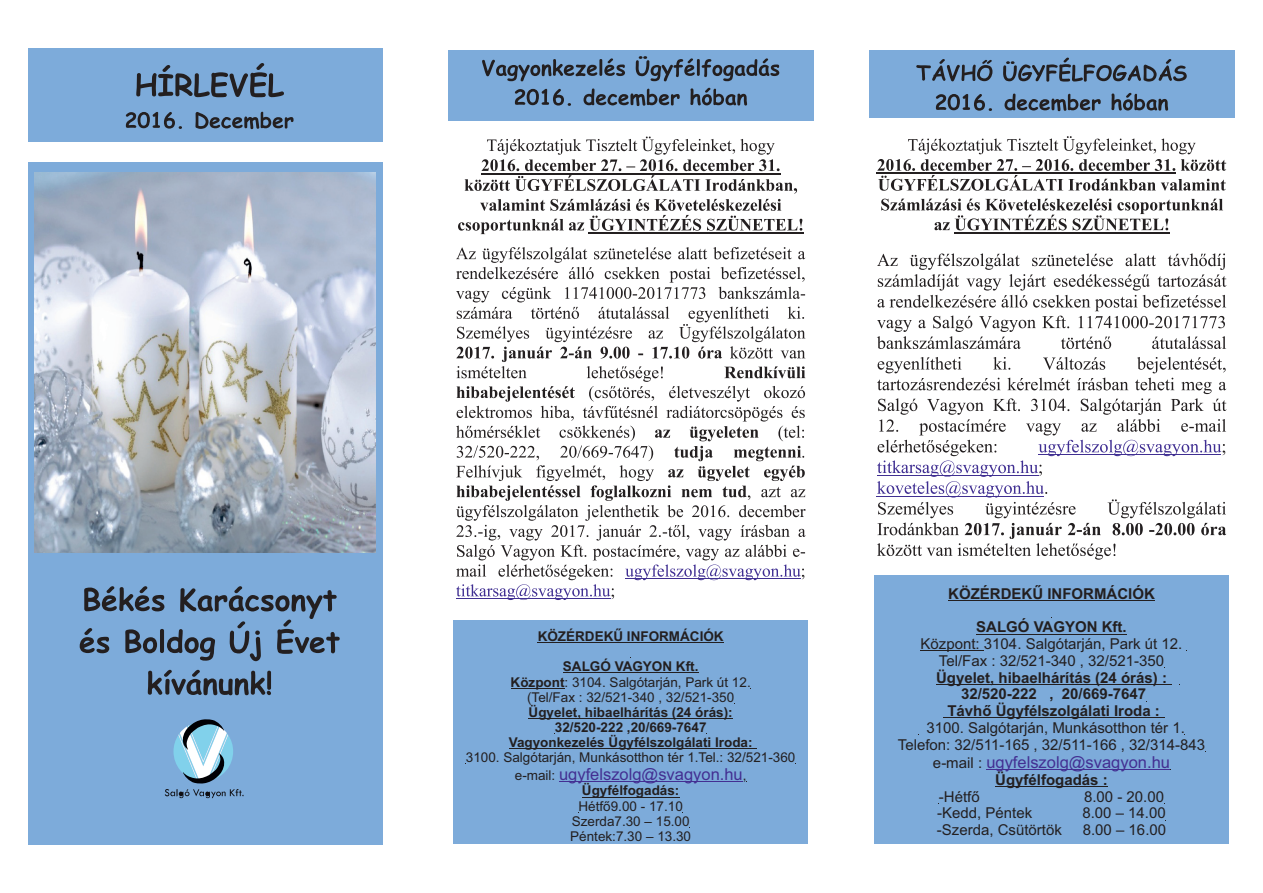
<style>
.page{position:relative;width:1263px;height:893px;background:#fff}
.page>*{position:absolute;margin:0;border:0;box-sizing:border-box;transform-origin:0 0}
.t1{font:16.5px "Arial";color:#432f92}
.t2{font:15px/16.8px "Arial";color:#231f20;text-align:center}
.t3{font:700 15px/16.8px "Arial";color:#231f20;text-align:center}
.t4{font:13.5px/15.1px "Arial";color:#231f20;text-align:center}
.t5{font:700 13.5px/15.1px "Arial";color:#231f20;text-align:center}
.s1{font-weight:700}
.s2{font-size:13.5px;color:#231f20}
.s3{font-size:15px;color:#231f20}
</style>
<div class="page">
<div style="left:28px;top:49px;width:354px;height:93px;background:#7dabda"></div>
<div style="left:28px;top:163px;width:354px;height:363px;background:#7dabda"></div>
<div style="left:28px;top:525px;width:354px;height:319px;background:#7dabda"></div>
<svg style="left:165px;top:719px;width:78px;height:79px"></svg>
<svg style="left:80px;top:586px;width:260px;height:75px"></svg>
<svg style="left:148px;top:670px;width:123px;height:25px"></svg>
<svg style="left:136px;top:63px;width:148px;height:34px"></svg>
<svg style="left:126px;top:112px;width:168px;height:17px"></svg>
<div style="left:448px;top:50px;width:366px;height:70px;background:#7dabda"></div>
<svg style="left:482px;top:56px;width:297px;height:25px"></svg>
<svg style="left:515px;top:88px;width:232px;height:18px"></svg>
<svg style="left:458px;top:137px;width:344px;height:97px"></svg>
<hr style="left:589px;top:232px;width:215px;height:2px;background:#231f20">
<svg style="left:456px;top:247px;width:349px;height:353px"></svg>
<div style="left:454px;top:620px;width:354px;height:224px;background:#7dabda"></div>
<hr style="left:538px;top:642px;width:186px;height:1px;background:#231f20">
<hr style="left:563px;top:673px;width:135px;height:1px;background:#231f20">
<hr style="left:511px;top:688px;width:54px;height:1px;background:#231f20">
<hr style="left:529px;top:718px;width:204px;height:1px;background:#231f20">
<hr style="left:509px;top:748px;width:247px;height:1px;background:#231f20">
<hr style="left:559px;top:781px;width:184px;height:1px;background:#432f92">
<hr style="left:582px;top:797px;width:97px;height:1px;background:#231f20">
<div style="left:869px;top:50px;width:365px;height:67px;background:#7dabda"></div>
<svg style="left:916px;top:59px;width:76px;height:22px"></svg>
<svg style="left:1003px;top:58px;width:184px;height:24px"></svg>
<svg style="left:936px;top:93px;width:232px;height:18px"></svg>
<svg style="left:881px;top:199px;width:342px;height:31px"></svg>
<hr style="left:954px;top:232px;width:216px;height:2px;background:#231f20">
<div style="left:875px;top:576px;width:354px;height:268px;background:#7dabda"></div>
<hr style="left:948px;top:600px;width:207px;height:1px;background:#231f20">
<hr style="left:976px;top:634px;width:151px;height:1px;background:#231f20">
<hr style="left:920px;top:650px;width:64px;height:1px;background:#231f20">
<hr style="left:936px;top:684px;width:235px;height:1px;background:#231f20">
<hr style="left:943px;top:717px;width:221px;height:1px;background:#231f20">
<hr style="left:986px;top:769px;width:184px;height:1px;background:#432f92">
<hr style="left:995px;top:786px;width:113px;height:1px;background:#231f20">
<svg style="left:877px;top:136px;width:349px;height:55px"></svg>
<svg style="left:877px;top:253px;width:349px;height:96px"></svg>
<svg style="left:877px;top:357px;width:349px;height:203px"></svg>
<img style="left:35px;top:173px;width:340px;height:380px">
<p class="t5" style="left:538px;top:630px;width:187px">KÖZÉRDEKŰ INFORMÁCIÓK</p>
<p class="t4" style="left:511px;top:660px;width:242px"><span class="s1">SALGÓ VAGYON Kft.<br>Központ</span>: 3104. Salgótarján, Park út 12. (Tel/Fax : 32/521-340 , 32/521-350</p>
<p class="t5" style="left:509px;top:706px;width:245px">Ügyelet, hibaelhárítás (24 órás):<br>32/520-222 , 20/669-7647<br>Vagyonkezelés Ügyfélszolgálati Iroda:</p>
<p class="t4" style="left:466px;top:751px;width:331px">3100. Salgótarján, Munkásotthon tér 1.Tel.: 32/521-360</p>
<p class="t1" style="left:515px;top:768px;width:233px"><span class="s2">e-mail:</span> ugyfelszolg@svagyon.hu<span class="s2">,</span></p>
<p class="t5" style="left:582px;top:784px;width:99px">Ügyfélfogadás:</p>
<p class="t4" style="left:570px;top:799px;width:122px">Hétfő 9.00 - 17.10<br>Szerda 7.30 – 15.00<br>Péntek: 7.30 – 13.30</p>
<p class="t3" style="left:948px;top:586px;width:208px">KÖZÉRDEKŰ INFORMÁCIÓK</p>
<p class="t3" style="left:976px;top:620px;width:152px">SALGÓ VAGYON Kft.</p>
<p class="t2" style="left:920px;top:637px;width:263px">Központ: 3104. Salgótarján, Park út 12.<br>Tel/Fax : 32/521-340 , 32/521-350</p>
<p class="t3" style="left:936px;top:670px;width:232px">Ügyelet, hibaelhárítás (24 órás) :<br>32/520-222 , 20/669-7647<br>Távhő Ügyfélszolgálati Iroda :</p>
<p class="t2" style="left:898px;top:720px;width:309px">3100. Salgótarján, Munkásotthon tér 1.<br>Telefon: 32/511-165 , 32/511-166 , 32/314-843</p>
<p class="t1" style="left:933px;top:756px;width:239px"><span class="s3">e-mail :</span> ugyfelszolg@svagyon.hu</p>
<p class="t3" style="left:995px;top:772px;width:114px">Ügyfélfogadás :</p>
<p class="t2" style="left:939px;top:789px;width:42px">- Hétfő</p>
<p class="t2" style="left:1084px;top:789px;width:82px">8.00 - 20.00</p>
<p class="t2" style="left:937px;top:806px;width:97px">- Kedd, Péntek</p>
<p class="t2" style="left:1082px;top:806px;width:85px">8.00 – 14.00</p>
<p class="t2" style="left:937px;top:823px;width:127px">- Szerda, Csütörtök</p>
<p class="t2" style="left:1083px;top:823px;width:85px">8.00 – 16.00</p>
</div>
